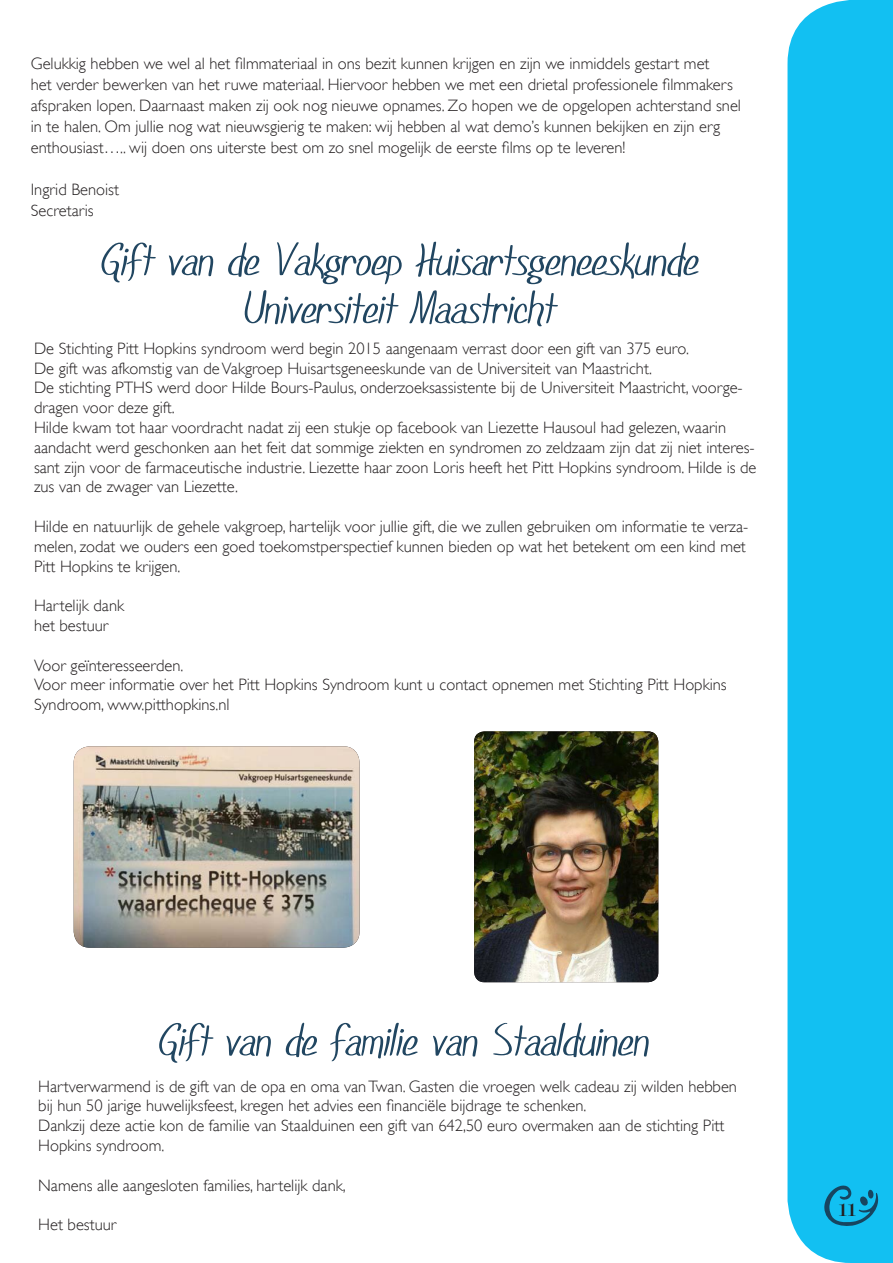
<style>
.page{position:relative;width:893px;height:1263px;background:#fff}
.page>*{position:absolute;margin:0;border:0;box-sizing:border-box;transform-origin:0 0}
.t1{font:51px/48px "SF Foxboro Script";color:#214661;text-align:center}
.t2{font:19.5px "Modern";color:#231f20}
.t3{font:300 16.5px/19.8px "Gill Sans";color:#231f20}
</style>
<div class="page">
<div style="left:787px;top:0;width:106px;height:1263px;background:#12c0f2"></div>
<svg style="left:824px;top:1185px;width:56px;height:42px;background:#13a1cd"></svg>
<img style="left:74px;top:746px;width:286px;height:202px">
<img style="left:474px;top:731px;width:184px;height:251px">
<p class="t3" style="left:31px;top:53px;width:712px;line-height:21px">Gelukkig hebben we wel al het filmmateriaal in ons bezit kunnen krijgen en zijn we inmiddels gestart met<br>het verder bewerken van het ruwe materiaal. Hiervoor hebben we met een drietal professionele filmmakers afspraken lopen. Daarnaast maken zij ook nog nieuwe opnames. Zo hopen we de opgelopen achterstand snel in te halen. Om jullie nog wat nieuwsgierig te maken: wij hebben al wat demo’s kunnen bekijken en zijn erg enthousiast….. wij doen ons uiterste best om zo snel mogelijk de eerste films op te leveren!</p>
<p class="t3" style="left:31px;top:179px;width:90px;line-height:21px">Ingrid Benoist<br>Secretaris</p>
<h1 class="t1" style="left:98px;top:235px;width:600px">Gift van de Vakgroep Huisartsgeneeskunde<br>Universiteit Maastricht</h1>
<p class="t3" style="left:34px;top:338px;width:724px">De Stichting Pitt Hopkins syndroom werd begin 2015 aangenaam verrast door een gift van 375 euro.<br>De gift was afkomstig van de Vakgroep Huisartsgeneeskunde van de Universiteit van Maastricht.<br>De stichting PTHS werd door Hilde Bours-Paulus, onderzoeksassistente bij de Universiteit Maastricht, voorge&shy;dragen voor deze gift.<br>Hilde kwam tot haar voordracht nadat zij een stukje op facebook van Liezette Hausoul had gelezen, waarin aandacht werd geschonken aan het feit dat sommige ziekten en syndromen zo zeldzaam zijn dat zij niet interes&shy;sant zijn voor de farmaceutische industrie. Liezette haar zoon Loris heeft het Pitt Hopkins syndroom. Hilde is de zus van de zwager van Liezette.</p>
<p class="t3" style="left:34px;top:516px;width:716px">Hilde en natuurlijk de gehele vakgroep, hartelijk voor jullie gift, die we zullen gebruiken om informatie te verza&shy;melen, zodat we ouders een goed toekomstperspectief kunnen bieden op wat het betekent om een kind met<br>Pitt Hopkins te krijgen.</p>
<p class="t3" style="left:34px;top:596px;width:92px">Hartelijk dank het bestuur</p>
<p class="t3" style="left:34px;top:655px;width:694px">Voor geïnteresseerden.<br>Voor meer informatie over het Pitt Hopkins Syndroom kunt u contact opnemen met Stichting Pitt Hopkins<br>Syndroom, www.pitthopkins.nl</p>
<h1 class="t1" style="left:156px;top:1015px;width:493px">Gift van de familie van Staalduinen</h1>
<p class="t3" style="left:38px;top:1076px;width:700px">Hartverwarmend is de gift van de opa en oma van Twan. Gasten die vroegen welk cadeau zij wilden hebben bij hun 50 jarige huwelijksfeest, kregen het advies een financiële bijdrage te schenken.<br>Dankzij deze actie kon de familie van Staalduinen een gift van 642,50 euro overmaken aan de stichting Pitt Hopkins syndroom.</p>
<p class="t3" style="left:38px;top:1175px;width:309px">Namens alle aangesloten families, hartelijk dank,</p>
<p class="t3" style="left:38px;top:1215px;width:80px">Het bestuur</p>
<p class="t2" style="left:838px;top:1200px;width:19px">11</p>
</div>
